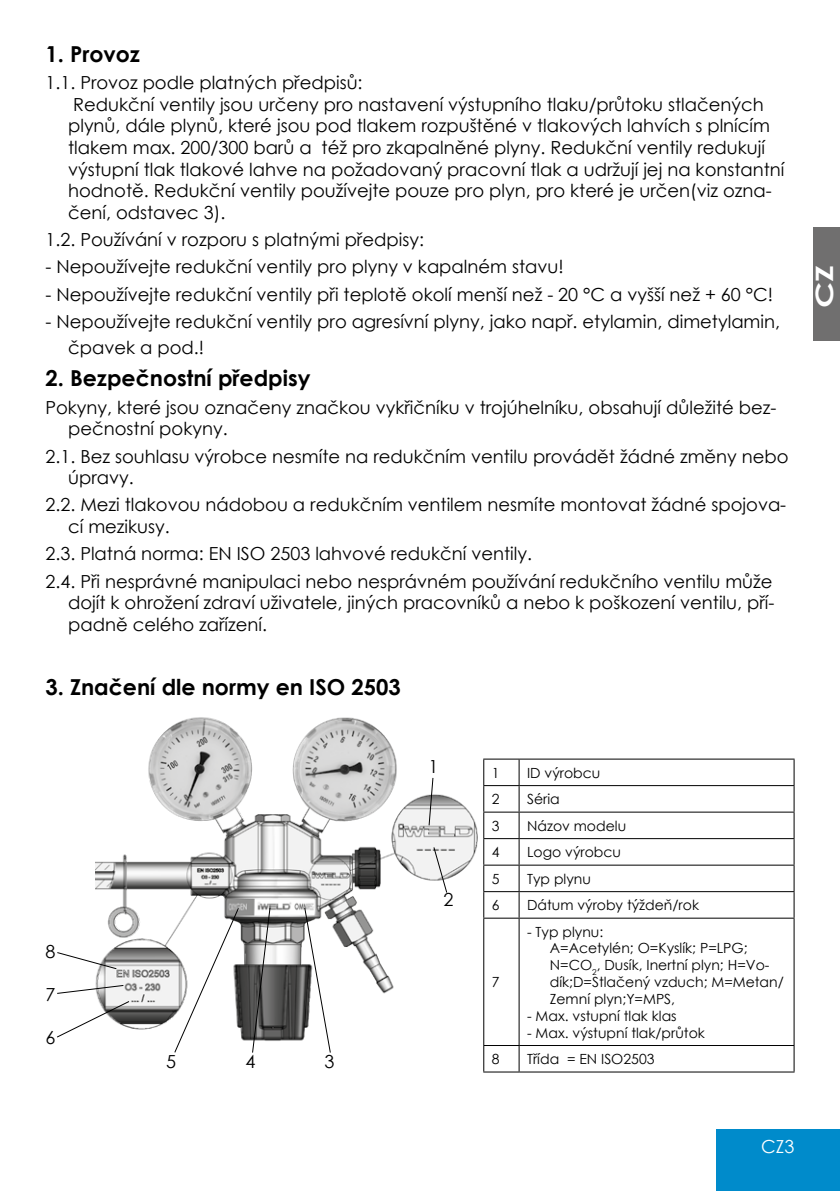
<style>
.page{position:relative;width:840px;height:1191px;background:#fff}
.page>*{position:absolute;margin:0;border:0;box-sizing:border-box;transform-origin:0 0}
.t1{font:700 24px "Century Gothic";color:#fff;scale:1.4 1}
.t2{font:700 22px "Century Gothic";color:#000}
.t3{font:18px/21.6px "Century Gothic";color:#000}
.t4{font:18px "Century Gothic";color:#fff}
.t5{font:14px/16.8px "Century Gothic";color:#000}
</style>
<div class="page">
<img style="left:96px;top:717px;width:381px;height:324px">
<svg style="left:57px;top:951px;width:60px;height:19px"></svg>
<svg style="left:57px;top:984px;width:67px;height:10px"></svg>
<svg style="left:57px;top:1000px;width:73px;height:38px"></svg>
<svg style="left:173px;top:907px;width:66px;height:146px"></svg>
<svg style="left:251px;top:907px;width:20px;height:146px"></svg>
<svg style="left:303px;top:907px;width:28px;height:146px"></svg>
<svg style="left:428px;top:777px;width:6px;height:49px"></svg>
<svg style="left:432px;top:846px;width:15px;height:47px"></svg>
<hr style="left:483px;top:758px;width:36px;height:1px;background:#000">
<hr style="left:519px;top:758px;width:275px;height:1px;background:#000">
<hr style="left:483px;top:785px;width:36px;height:1px;background:#000">
<hr style="left:519px;top:785px;width:275px;height:1px;background:#000">
<hr style="left:483px;top:811px;width:36px;height:1px;background:#000">
<hr style="left:519px;top:811px;width:275px;height:1px;background:#000">
<hr style="left:483px;top:838px;width:36px;height:1px;background:#000">
<hr style="left:519px;top:838px;width:275px;height:1px;background:#000">
<hr style="left:483px;top:864px;width:36px;height:1px;background:#000">
<hr style="left:519px;top:864px;width:275px;height:1px;background:#000">
<hr style="left:483px;top:891px;width:36px;height:1px;background:#000">
<svg style="left:483px;top:759px;width:1px;height:158px"></svg>
<hr style="left:519px;top:891px;width:275px;height:1px;background:#000">
<svg style="left:518px;top:759px;width:1px;height:158px"></svg>
<svg style="left:793px;top:759px;width:1px;height:158px"></svg>
<hr style="left:483px;top:917px;width:36px;height:1px;background:#000">
<hr style="left:483px;top:918px;width:1px;height:127px;background:#000">
<hr style="left:519px;top:917px;width:275px;height:1px;background:#000">
<hr style="left:518px;top:918px;width:1px;height:127px;background:#000">
<hr style="left:793px;top:918px;width:1px;height:127px;background:#000">
<hr style="left:483px;top:1045px;width:36px;height:1px;background:#000">
<svg style="left:483px;top:1046px;width:1px;height:25px"></svg>
<hr style="left:519px;top:1045px;width:275px;height:1px;background:#000">
<svg style="left:518px;top:1046px;width:1px;height:25px"></svg>
<svg style="left:793px;top:1046px;width:1px;height:25px"></svg>
<hr style="left:483px;top:1071px;width:36px;height:1px;background:#000">
<hr style="left:519px;top:1071px;width:275px;height:1px;background:#000">
<div style="left:716px;top:1129px;width:123px;height:62px;background:#008bcb"></div>
<div style="left:812px;top:227px;width:27px;height:113px;background:#706f6f"></div>
<p class="t2" style="left:45px;top:37px;width:96px">1. Provoz</p>
<p class="t3" style="left:68px;top:72px;width:717px;text-indent:-23px">1.1. Provoz podle platných předpisů:<br>Redukční ventily jsou určeny pro nastavení výstupního tlaku/průtoku stlačených plynů, dále plynů, které jsou pod tlakem rozpuštěné v tlakových lahvích s plnícím tlakem max. 200/300 barů a též pro zkapalněné plyny. Redukční ventily redukují výstupní tlak tlakové lahve na požadovaný pracovní tlak a udržují jej na konstantní hodnotě. Redukční ventily používejte pouze pro plyn, pro které je určen(viz ozna&shy;čení, odstavec 3).</p>
<p class="t3" style="left:45px;top:228px;width:380px">1.2. Používání v rozporu s platnými předpisy:</p>
<p class="t3" style="left:45px;top:256px;width:519px">- Nepoužívejte redukční ventily pro plyny v kapalném stavu!</p>
<p class="t3" style="left:45px;top:283px;width:728px">- Nepoužívejte redukční ventily při teplotě okolí menší než - 20 °C a vyšší než + 60 °C!</p>
<p class="t3" style="left:68px;top:308px;width:713px;line-height:26.4px;text-indent:-23px">- Nepoužívejte redukční ventily pro agresívní plyny, jako např. etylamin, dimetylamin, čpavek a pod.!</p>
<p class="t2" style="left:45px;top:362px;width:266px">2. Bezpečnostní předpisy</p>
<p class="t3" style="left:68px;top:396px;width:709px;text-indent:-23px">Pokyny, které jsou označeny značkou vykřičníku v trojúhelníku, obsahují důležité bez&shy;pečnostní pokyny.</p>
<p class="t3" style="left:68px;top:445px;width:721px;text-indent:-23px">2.1. Bez souhlasu výrobce nesmíte na redukčním ventilu provádět žádné změny nebo úpravy.</p>
<p class="t3" style="left:68px;top:494px;width:719px;text-indent:-23px">2.2. Mezi tlakovou nádobou a redukčním ventilem nesmíte montovat žádné spojova&shy;cí mezikusy.</p>
<p class="t3" style="left:45px;top:540px;width:728px;line-height:27.2px">2.3. Platná norma: EN ISO 2503 lahvové redukční ventily.<br>2.4. Při nesprávné manipulaci nebo nesprávném používání redukčního ventilu může</p>
<p class="t3" style="left:68px;top:591px;width:707px">dojít k ohrožení zdraví uživatele, jiných pracovníků a nebo k poškození ventilu, pří&shy;padně celého zařízení.</p>
<p class="t2" style="left:45px;top:670px;width:357px">3. Značení dle normy en ISO 2503</p>
<p class="t3" style="left:428px;top:755px;width:11px">1</p>
<p class="t3" style="left:45px;top:940px;width:11px">8</p>
<p class="t3" style="left:45px;top:983px;width:11px">7</p>
<p class="t3" style="left:45px;top:1026px;width:11px">6</p>
<p class="t3" style="left:166px;top:1050px;width:11px">5</p>
<p class="t3" style="left:245px;top:1050px;width:11px">4</p>
<p class="t3" style="left:324px;top:1050px;width:11px">3</p>
<p class="t3" style="left:443px;top:888px;width:11px">2</p>
<p class="t5" style="left:491px;top:764px;width:9px">1</p>
<p class="t5" style="left:527px;top:764px;width:75px">ID výrobcu</p>
<p class="t5" style="left:491px;top:790px;width:9px">2</p>
<p class="t5" style="left:527px;top:790px;width:34px">Séria</p>
<p class="t5" style="left:491px;top:817px;width:9px">3</p>
<p class="t5" style="left:527px;top:817px;width:100px">Názov modelu</p>
<p class="t5" style="left:491px;top:843px;width:9px">4</p>
<p class="t5" style="left:527px;top:843px;width:95px">Logo výrobcu</p>
<p class="t5" style="left:491px;top:870px;width:9px">5</p>
<p class="t5" style="left:527px;top:870px;width:65px">Typ plynu</p>
<p class="t5" style="left:491px;top:896px;width:9px">6</p>
<p class="t5" style="left:527px;top:896px;width:173px">Dátum výroby týždeň/rok</p>
<p class="t5" style="left:491px;top:973px;width:9px">7</p>
<p class="t5" style="left:549px;top:923px;width:235px;text-indent:-23px">- Typ plynu:<br>A=Acetylén; O=Kyslík; P=LPG;<br>N=CO<sub>2</sub>, Dusík, Inertní plyn; H=Vo&shy;dík;D=Stlačený vzduch; M=Metan/<br>Zemní plyn;Y=MPS,</p>
<p class="t5" style="left:527px;top:1007px;width:151px">- Max. vstupní tlak klas</p>
<p class="t5" style="left:527px;top:1023px;width:179px">- Max. výstupní tlak/průtok</p>
<p class="t5" style="left:491px;top:1050px;width:9px">8</p>
<p class="t5" style="left:527px;top:1050px;width:129px">Třída = EN ISO2503</p>
<h1 class="t1" style="left:805px;top:308px;width:32px;rotate:-90deg">CZ</h1>
<p class="t4" style="left:760px;top:1133px;width:35px">CZ3</p>
</div>
